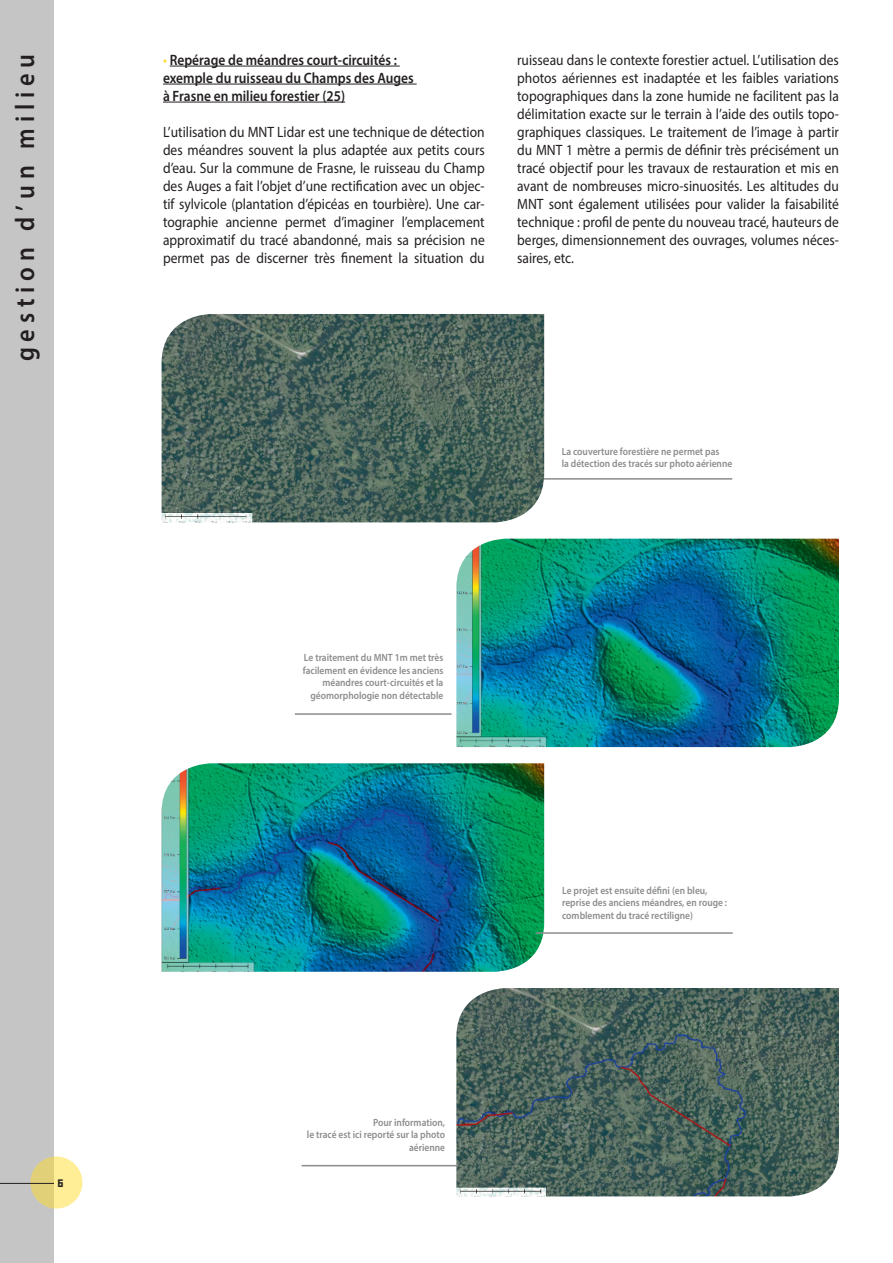
<style>
.page{position:relative;width:893px;height:1263px;background:#fff}
.page>*{position:absolute;margin:0;border:0;box-sizing:border-box;transform-origin:0 0}
.t1{font:600 27px "Myriad Pro";letter-spacing:.24em;color:#231f20;scale:.9 1}
.t2{font:18px "Minimum A Noir";color:#231f20}
.t3{font:15px/18px "Myriad Pro";color:#231f20;text-align:justify;scale:.9 1}
.t4{font:600 15px "Myriad Pro";color:#231f20;scale:.9 1}
.t5{font:600 10.5px/12.6px "Myriad Pro";color:#8b8c8e;text-align:right;scale:.9 1}
.s1{font-weight:400;color:#ffdd2b}
</style>
<div class="page">
<img style="left:456px;top:539px;width:383px;height:208px">
<hr style="left:170px;top:66px;width:230px;height:1px;background:#231f20">
<hr style="left:163px;top:84px;width:254px;height:1px;background:#231f20">
<hr style="left:163px;top:102px;width:182px;height:1px;background:#231f20">
<img style="left:162px;top:763px;width:382px;height:209px">
<img style="left:456px;top:988px;width:383px;height:208px">
<hr style="left:535px;top:478px;width:197px;height:2px;background:#8b8c8e">
<hr style="left:536px;top:932px;width:197px;height:2px;background:#8b8c8e">
<hr style="left:295px;top:713px;width:157px;height:2px;background:#8b8c8e">
<hr style="left:302px;top:1165px;width:156px;height:1px;background:#8b8c8e">
<img style="left:162px;top:314px;width:382px;height:208px">
<div style="left:0;top:0;width:54px;height:1263px;background:#c5c5c6"></div>
<svg style="left:30px;top:1156px;width:52px;height:52px;background:#f1e089"></svg>
<hr style="left:0;top:1183px;width:54px;height:1px;background:#231f20">
<p class="t1" style="left:8px;top:361px;width:343px;rotate:-90deg">gestion d’un milieu</p>
<p class="t2" style="left:58px;top:1172px;width:9px">6</p>
<p class="t4" style="left:163px;top:50px;width:261px"><span class="s1">•</span> Repérage de méandres court-circuités :</p>
<p class="t4" style="left:163px;top:68px;width:280px">exemple du ruisseau du Champs des Auges</p>
<p class="t4" style="left:163px;top:86px;width:204px">à Frasne en milieu forestier (25)</p>
<p class="t3" style="left:163px;top:122px;width:359px">L’utilisation du MNT Lidar est une technique de détection des méandres souvent la plus adaptée aux petits cours d’eau. Sur la commune de Frasne, le ruisseau du Champ des Auges a fait l’objet d’une rectification avec un objec&shy;tif sylvicole (plantation d’épicéas en tourbière). Une car&shy;tographie ancienne permet d’imaginer l’emplacement approximatif du tracé abandonné, mais sa précision ne permet pas de discerner très finement la situation du</p>
<p class="t3" style="left:517px;top:50px;width:359px">ruisseau dans le contexte forestier actuel. L’utilisation des photos aériennes est inadaptée et les faibles variations topographiques dans la zone humide ne facilitent pas la délimitation exacte sur le terrain à l’aide des outils topo&shy;graphiques classiques. Le traitement de l’image à partir du MNT 1 mètre a permis de définir très précisément un tracé objectif pour les travaux de restauration et mis en avant de nombreuses micro-sinuosités. Les altitudes du MNT sont également utilisées pour valider la faisabilité technique : profil de pente du nouveau tracé, hauteurs de berges, dimensionnement des ouvrages, volumes néces&shy;saires, etc.</p>
<p class="t5" style="left:562px;top:444px;width:177px">La couverture forestière ne permet pas</p>
<p class="t5" style="left:562px;top:457px;width:191px">la détection des tracés sur photo aérienne</p>
<p class="t5" style="left:303px;top:651px;width:158px">Le traitement du MNT 1m met très facilement en évidence les anciens méandres court-circuités et la géomorphologie non détectable</p>
<p class="t5" style="left:562px;top:884px;width:185px;text-align:left">Le projet est ensuite défini (en bleu, reprise des anciens méandres, en rouge : comblement du tracé rectiligne)</p>
<p class="t5" style="left:373px;top:1115px;width:81px">Pour information,</p>
<p class="t5" style="left:307px;top:1128px;width:155px">le tracé est ici reporté sur la photo aérienne</p>
</div>
